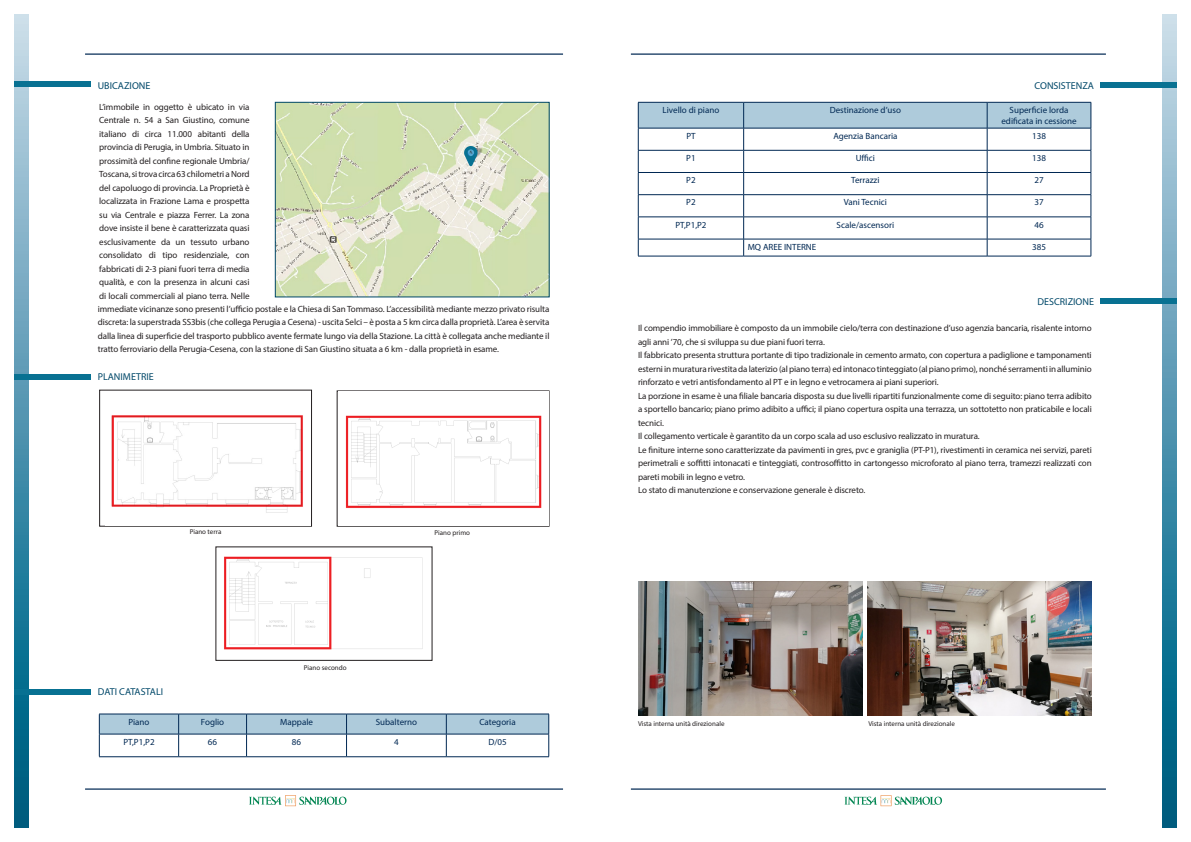
<style>
.page{position:relative;width:1191px;height:842px;background:#fff}
.page>*{position:absolute;margin:0;border:0;box-sizing:border-box;transform-origin:0 0}
.t1{font:10px "Myriad Pro";color:#004869}
.t2{font:9px/13.5px "Myriad Pro";letter-spacing:-.01em;color:#231f20;text-align:justify}
.t3{font:9px/10.8px "Myriad Pro";color:#002853;text-align:center}
.t4{font:7px "Myriad Pro";color:#231f20}
</style>
<div class="page">
<svg style="left:1162px;top:14px;width:14px;height:814px;background:#5396b0"></svg>
<svg style="left:14px;top:14px;width:14px;height:814px;background:#5396b1"></svg>
<hr style="left:85px;top:54px;width:478px;height:1px;background:#002853">
<hr style="left:631px;top:54px;width:475px;height:1px;background:#002853">
<hr style="left:85px;top:789px;width:478px;height:1px;background:#002853">
<hr style="left:631px;top:789px;width:475px;height:1px;background:#002853">
<svg style="left:249px;top:795px;width:97px;height:11px"></svg>
<svg style="left:844px;top:795px;width:98px;height:11px"></svg>
<div style="left:14px;top:81px;width:77px;height:6px;background:#087192"></div>
<div style="left:14px;top:374px;width:77px;height:6px;background:#087192"></div>
<div style="left:1100px;top:298px;width:76px;height:6px;background:#087192"></div>
<div style="left:1100px;top:82px;width:76px;height:5px;background:#087192"></div>
<div style="left:14px;top:689px;width:77px;height:5px;background:#087192"></div>
<img style="left:867px;top:581px;width:224px;height:135px">
<img style="left:638px;top:581px;width:224px;height:135px">
<hr style="left:638px;top:256px;width:105px;height:1px;background:#002853">
<hr style="left:743px;top:256px;width:244px;height:1px;background:#002853">
<hr style="left:987px;top:256px;width:104px;height:1px;background:#002853">
<svg style="left:638px;top:102px;width:453px;height:154px"></svg>
<hr style="left:743px;top:239px;width:244px;height:1px;background:#002853">
<svg style="left:99px;top:714px;width:450px;height:42px"></svg>
<hr style="left:99px;top:756px;width:80px;height:1px;background:#002853">
<hr style="left:179px;top:756px;width:67px;height:1px;background:#002853">
<hr style="left:246px;top:756px;width:100px;height:1px;background:#002853">
<hr style="left:346px;top:756px;width:100px;height:1px;background:#002853">
<hr style="left:446px;top:756px;width:103px;height:1px;background:#002853">
<img style="left:277px;top:104px;width:270px;height:191px">
<div style="left:275px;top:102px;width:274px;height:195px;border:1px solid #004869"></div>
<svg style="left:464px;top:146px;width:13px;height:20px"></svg>
<div style="left:99px;top:390px;width:213px;height:137px;border:1px solid #231f20"></div>
<img style="left:111px;top:415px;width:192px;height:98px">
<div style="left:215px;top:546px;width:217px;height:115px;border:1px solid #231f20"></div>
<img style="left:345px;top:415px;width:197px;height:93px">
<img style="left:224px;top:556px;width:199px;height:94px">
<p class="t1" style="left:98px;top:79px;width:54px">UBICAZIONE</p>
<p class="t2" style="left:99px;top:100px;width:152px">L’immobile in oggetto è ubicato in via Centrale n. 54 a San Giustino, comune italiano di circa 11.000 abitanti della provincia di Perugia, in Umbria. Situato in prossimità del confine regionale Umbria/ Toscana, si trova circa 63 chilometri a Nord del capoluogo di provincia. La Proprietà è localizzata in Frazione Lama e prospetta su via Centrale e piazza Ferrer. La zona dove insiste il bene è caratterizzata quasi esclusivamente da un tessuto urbano consolidato di tipo residenziale, con fabbricati di 2-3 piani fuori terra di media qualità, e con la presenza in alcuni casi di locali commerciali al piano terra. Nelle</p>
<p class="t2" style="left:98px;top:302px;width:453px">immediate vicinanze sono presenti l’ufficio postale e la Chiesa di San Tommaso. L’accessibilità mediante mezzo privato risulta discreta: la superstrada SS3bis (che collega Perugia a Cesena) - uscita Selci – è posta a 5 km circa dalla proprietà. L’area è servita dalla linea di superficie del trasporto pubblico avente fermate lungo via della Stazione. La città è collegata anche mediante il tratto ferroviario della Perugia-Cesena, con la stazione di San Giustino situata a 6 km - dalla proprietà in esame.</p>
<p class="t1" style="left:98px;top:371px;width:57px">PLANIMETRIE</p>
<p class="t4" style="left:190px;top:527px;width:33px">Piano terra</p>
<p class="t1" style="left:98px;top:685px;width:67px">DATI CATASTALI</p>
<p class="t4" style="left:304px;top:663px;width:44px">Piano secondo</p>
<p class="t4" style="left:434px;top:528px;width:37px">Piano primo</p>
<p class="t3" style="left:128px;top:716px;width:23px">Piano</p>
<p class="t3" style="left:201px;top:716px;width:25px">Foglio</p>
<p class="t3" style="left:280px;top:716px;width:34px">Mappale</p>
<p class="t3" style="left:376px;top:716px;width:43px">Subalterno</p>
<p class="t3" style="left:479px;top:716px;width:38px">Categoria</p>
<p class="t3" style="left:123px;top:736px;width:33px">PT,P1,P2</p>
<p class="t3" style="left:208px;top:736px;width:11px">66</p>
<p class="t3" style="left:292px;top:736px;width:11px">86</p>
<p class="t3" style="left:394px;top:736px;width:6px">4</p>
<p class="t3" style="left:488px;top:736px;width:20px">D/05</p>
<p class="t1" style="left:1034px;top:79px;width:61px">CONSISTENZA</p>
<p class="t3" style="left:662px;top:105px;width:58px">Livello di piano</p>
<p class="t3" style="left:829px;top:105px;width:73px">Destinazione d’uso</p>
<p class="t3" style="left:1001px;top:105px;width:77px">Superficie lorda edificata in cessione</p>
<p class="t3" style="left:686px;top:130px;width:11px">PT</p>
<p class="t3" style="left:833px;top:130px;width:66px">Agenzia Bancaria</p>
<p class="t3" style="left:1032px;top:130px;width:15px">138</p>
<p class="t3" style="left:686px;top:152px;width:11px">P1</p>
<p class="t3" style="left:855px;top:152px;width:21px">Uffici</p>
<p class="t3" style="left:1032px;top:152px;width:15px">138</p>
<p class="t3" style="left:686px;top:175px;width:11px">P2</p>
<p class="t3" style="left:851px;top:175px;width:30px">Terrazzi</p>
<p class="t3" style="left:1034px;top:175px;width:11px">27</p>
<p class="t3" style="left:686px;top:197px;width:11px">P2</p>
<p class="t3" style="left:843px;top:197px;width:45px">Vani Tecnici</p>
<p class="t3" style="left:1034px;top:197px;width:11px">37</p>
<p class="t3" style="left:675px;top:219px;width:33px">PT,P1,P2</p>
<p class="t3" style="left:836px;top:219px;width:59px">Scale/ascensori</p>
<p class="t3" style="left:1034px;top:219px;width:11px">46</p>
<p class="t3" style="left:747px;top:241px;width:70px">MQ AREE INTERNE</p>
<p class="t3" style="left:1032px;top:241px;width:15px">385</p>
<p class="t1" style="left:1037px;top:296px;width:58px">DESCRIZIONE</p>
<p class="t2" style="left:638px;top:322px;width:455px">Il compendio immobiliare è composto da un immobile cielo/terra con destinazione d’uso agenzia bancaria, risalente intorno agli anni ’70, che si sviluppa su due piani fuori terra.</p>
<p class="t2" style="left:638px;top:349px;width:455px">Il fabbricato presenta struttura portante di tipo tradizionale in cemento armato, con copertura a padiglione e tamponamenti esterni in muratura rivestita da laterizio (al piano terra) ed intonaco tinteggiato (al piano primo), nonché serramenti in alluminio rinforzato e vetri antisfondamento al PT e in legno e vetrocamera ai piani superiori.</p>
<p class="t2" style="left:638px;top:389px;width:455px">La porzione in esame è una filiale bancaria disposta su due livelli ripartiti funzionalmente come di seguito: piano terra adibito a sportello bancario; piano primo adibito a uffici; il piano copertura ospita una terrazza, un sottotetto non praticabile e locali tecnici.</p>
<p class="t2" style="left:638px;top:430px;width:343px">Il collegamento verticale è garantito da un corpo scala ad uso esclusivo realizzato in muratura.</p>
<p class="t2" style="left:638px;top:443px;width:455px">Le finiture interne sono caratterizzate da pavimenti in gres, pvc e graniglia (PT-P1), rivestimenti in ceramica nei servizi, pareti perimetrali e soffitti intonacati e tinteggiati, controsoffitto in cartongesso microforato al piano terra, tramezzi realizzati con pareti mobili in legno e vetro.</p>
<p class="t2" style="left:638px;top:484px;width:229px">Lo stato di manutenzione e conservazione generale è discreto.</p>
<p class="t4" style="left:638px;top:719px;width:88px">Vista interna unità direzionale</p>
<p class="t4" style="left:868px;top:719px;width:88px">Vista interna unità direzionale</p>
</div>
